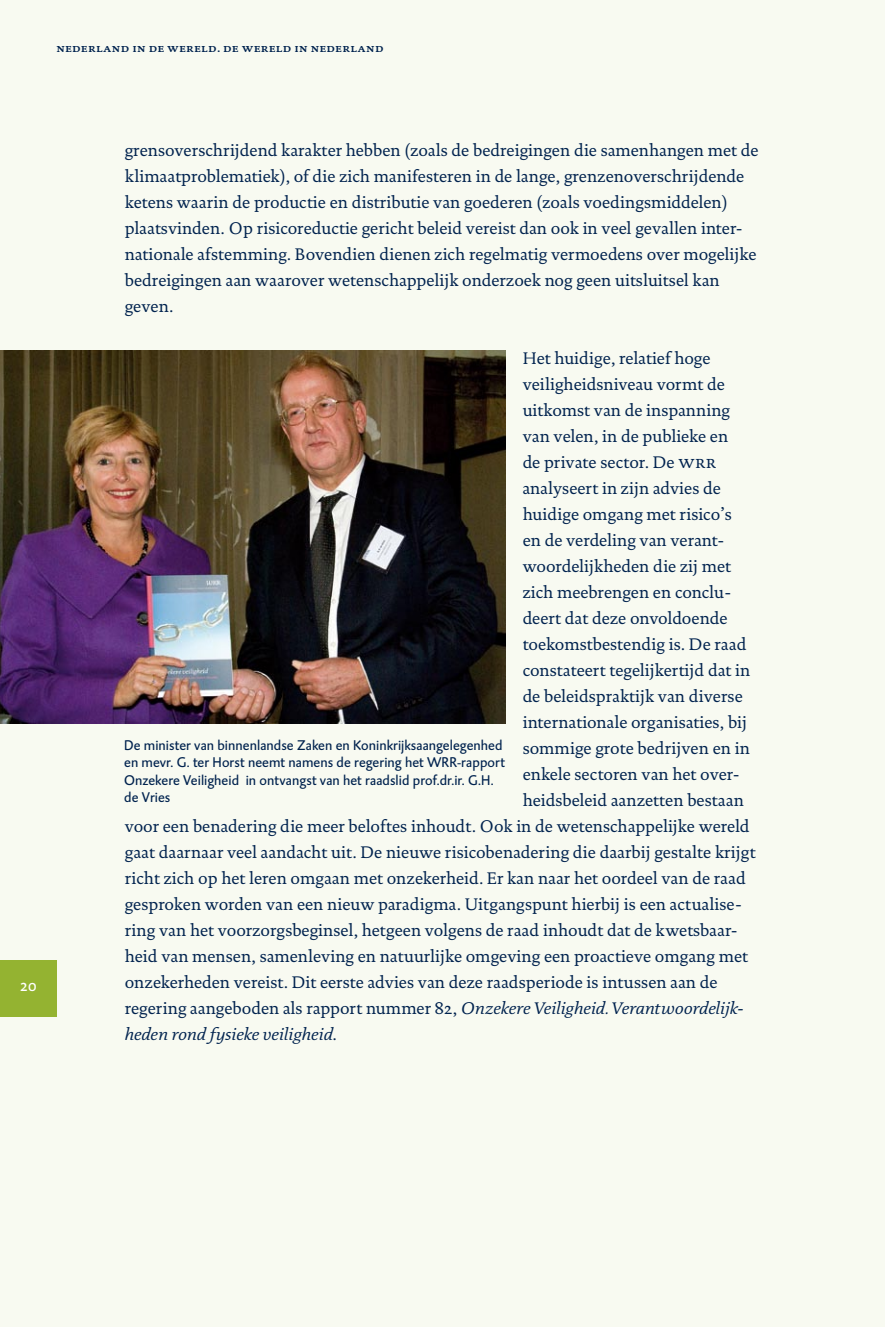
<style>
.page{position:relative;width:885px;height:1327px;background:#fff}
.page>*{position:absolute;margin:0;border:0;box-sizing:border-box;transform-origin:0 0}
.t1{font:17px/26px "DTL Documenta ST";color:#00224e}
.t2{font:italic 17px "DTL Documenta ST";color:#00224e}
.t3{font:17px "DTL Caspari ST";color:#fff}
.t4{font:14.4px/17.4px "DTL Caspari ST";letter-spacing:.005em;color:#00224e}
.t5{font:700 11px "DTL Documenta T Caps";letter-spacing:.08em;color:#00224e}
.s1{font-family:"DTL Documenta T Caps"}
.s2{font-style:italic}
.s3{font-style:normal}
</style>
<div class="page">
<div style="left:0;top:0;width:884px;height:1327px;background:#f8faf1"></div>
<div style="left:0;top:960px;width:57px;height:57px;background:#94b331"></div>
<hr style="left:884px;top:0;width:1px;height:1327px;background:#f8faf1">
<img style="left:0;top:350px;width:505px;height:373px">
<p class="t5" style="left:57px;top:42px;width:328px">nederland in de wereld. de wereld in nederland</p>
<p class="t3" style="left:20px;top:975px;width:18px">20</p>
<p class="t1" style="left:125px;top:137px;width:635px">grensoverschrijdend karakter hebben (zoals de bedreigingen die samenhangen met de klimaatproblematiek), of die zich manifesteren in de lange, grenzenoverschrijdende ketens waarin de productie en distributie van goederen (zoals voedingsmiddelen) plaatsvinden. Op risicoreductie gericht beleid vereist dan ook in veel gevallen inter&shy;nationale afstemming. Bovendien dienen zich regelmatig vermoedens over mogelijke bedreigingen aan waarover wetenschappelijk onderzoek nog geen uitsluitsel kan geven.</p>
<p class="t1" style="left:522px;top:345px;width:189px">Het huidige, relatief hoge</p>
<p class="t1" style="left:522px;top:371px;width:204px">veiligheidsniveau vormt de</p>
<p class="t1" style="left:522px;top:397px;width:209px">uitkomst van de inspanning</p>
<p class="t1" style="left:522px;top:423px;width:207px">van velen, in de publieke en</p>
<p class="t1" style="left:522px;top:449px;width:195px">de private sector. De <span class="s1">wrr</span></p>
<p class="t1" style="left:522px;top:475px;width:200px">analyseert in zijn advies de</p>
<p class="t1" style="left:522px;top:501px;width:211px">huidige omgang met risico’s</p>
<p class="t1" style="left:522px;top:527px;width:203px">en de verdeling van verant-</p>
<p class="t1" style="left:522px;top:553px;width:210px">woordelijkheden die zij met</p>
<p class="t1" style="left:522px;top:579px;width:210px">zich meebrengen en conclu-</p>
<p class="t1" style="left:522px;top:605px;width:206px">deert dat deze onvoldoende</p>
<p class="t1" style="left:522px;top:631px;width:225px">toekomstbestendig is. De raad</p>
<p class="t1" style="left:522px;top:657px;width:229px">constateert tegelijkertijd dat in</p>
<p class="t1" style="left:522px;top:683px;width:221px">de beleidspraktijk van diverse</p>
<p class="t1" style="left:522px;top:709px;width:226px">internationale organisaties, bij</p>
<p class="t1" style="left:522px;top:735px;width:229px">sommige grote bedrijven en in</p>
<p class="t1" style="left:522px;top:761px;width:218px">enkele sectoren van het over-</p>
<p class="t1" style="left:522px;top:787px;width:223px">heidsbeleid aanzetten bestaan</p>
<p class="t1" style="left:125px;top:813px;width:626px">voor een benadering die meer beloftes inhoudt. Ook in de wetenschappelijke wereld</p>
<p class="t1" style="left:125px;top:839px;width:632px">gaat daarnaar veel aandacht uit. De nieuwe risicobenadering die daarbij gestalte krijgt</p>
<p class="t1" style="left:125px;top:865px;width:622px">richt zich op het leren omgaan met onzekerheid. Er kan naar het oordeel van de raad</p>
<p class="t1" style="left:125px;top:891px;width:618px">gesproken worden van een nieuw paradigma. Uitgangspunt hierbij is een actualise-</p>
<p class="t1" style="left:125px;top:917px;width:614px">ring van het voorzorgsbeginsel, hetgeen volgens de raad inhoudt dat de kwetsbaar-</p>
<p class="t1" style="left:125px;top:943px;width:624px">heid van mensen, samenleving en natuurlijke omgeving een proactieve omgang met</p>
<p class="t1" style="left:125px;top:969px;width:594px">onzekerheden vereist. Dit eerste advies van deze raadsperiode is intussen aan de</p>
<p class="t1" style="left:125px;top:995px;width:620px">regering aangeboden als rapport nummer 82, <span class="s2">Onzekere Veiligheid. Verantwoordelijk-</span></p>
<p class="t2" style="left:125px;top:1024px;width:213px">heden rond fysieke veiligheid<span class="s3">.</span></p>
<p class="t4" style="left:124px;top:736px;width:382px">De minister van binnenlandse Zaken en Koninkrijksaangelegenhed en mevr. G. ter Horst neemt namens de regering het WRR-rapport Onzekere Veiligheid in ontvangst van het raadslid prof.dr.ir. G.H. de Vries</p>
</div>
